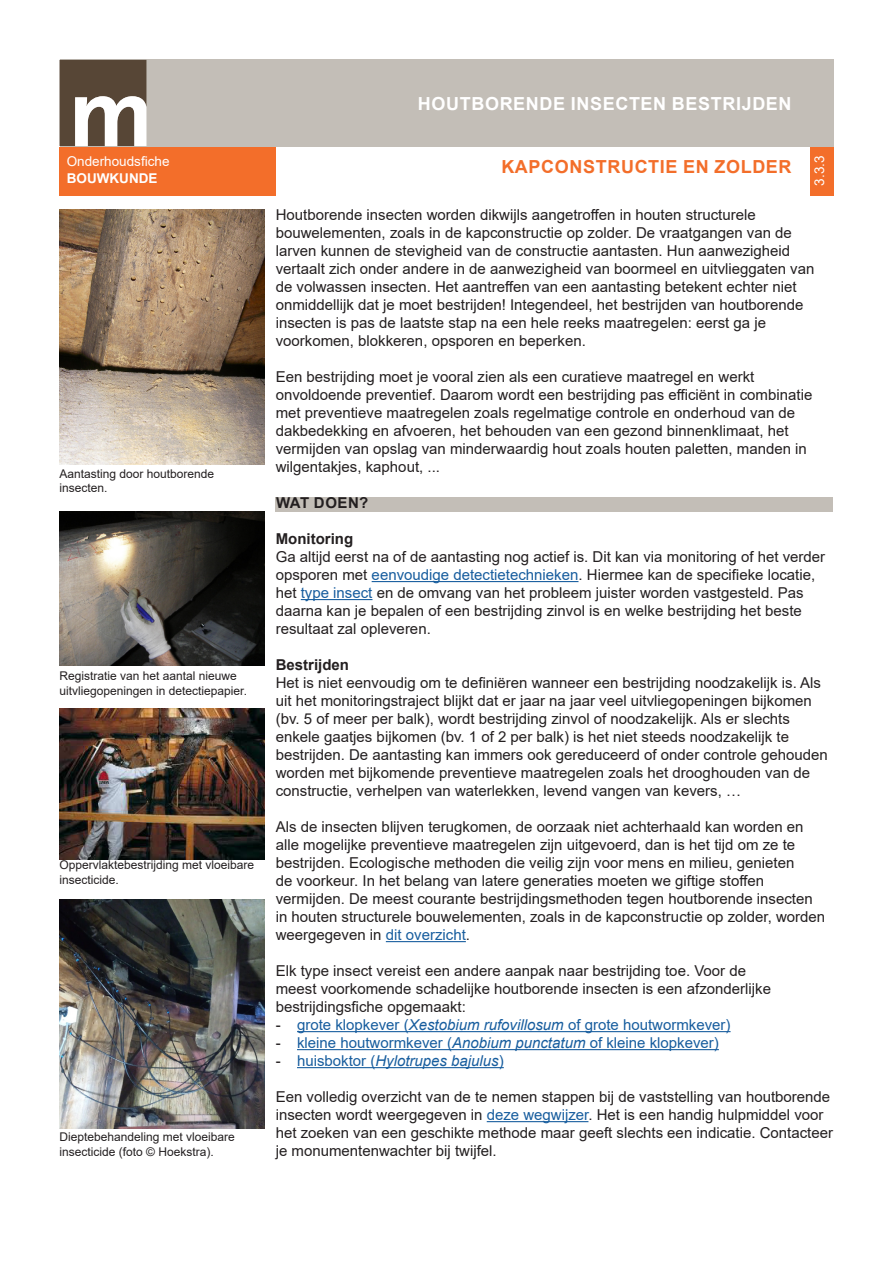
<style>
.page{position:relative;width:893px;height:1263px;background:#fff}
.page>*{position:absolute;margin:0;border:0;box-sizing:border-box;transform-origin:0 0}
.Titel_OF{font:700 18px "Arial";letter-spacing:.035em;color:#fff}
.Thema_titel_groen{font:700 18px "Arial";letter-spacing:.035em;color:#f36e2a}
.Corpus_tekst{font:15px/18px "Arial";color:#231f20}
.t1{font:15px "Arial";color:#175d9e}
.t2{font:italic 15px "Arial";color:#175d9e}
.Corpus_tussentiteltje{font:700 15px "Arial";color:#231f20}
.Tussentitel_grijze_blokjes{font:700 15px "Arial";letter-spacing:.035em;color:#231f20}
.Tekst_groen_blokje{font:13.5px "Arial";color:#fff}
.Tekst_groen_blokje-2{font:700 13.5px "Arial";color:#fff}
.Bijschrift{font:12px/14.4px "Arial";color:#231f20}
.s1{color:#175d9e}
.s2{color:#231f20}
.s3{font-style:italic}
.s4{font-style:normal;color:#231f20}
.s5{font-style:normal}
</style>
<div class="page">
<div style="left:60px;top:60px;width:773px;height:87px;background:#c3beb7"></div>
<svg style="left:60px;top:60px;width:87px;height:86px;background:#887c71"></svg>
<div style="left:60px;top:147px;width:216px;height:49px;background:#f36e2a"></div>
<div style="left:810px;top:147px;width:23px;height:49px;background:#f36e2a"></div>
<div style="left:276px;top:497px;width:557px;height:14px;background:#c3beb7"></div>
<hr style="left:372px;top:581px;width:206px;height:1px;background:#175d9e">
<hr style="left:301px;top:599px;width:71px;height:1px;background:#175d9e">
<hr style="left:386px;top:941px;width:80px;height:1px;background:#175d9e">
<hr style="left:297px;top:1031px;width:434px;height:1px;background:#175d9e">
<hr style="left:297px;top:1049px;width:422px;height:1px;background:#175d9e">
<hr style="left:297px;top:1067px;width:207px;height:1px;background:#175d9e">
<hr style="left:487px;top:1121px;width:101px;height:1px;background:#175d9e">
<img style="left:60px;top:209px;width:205px;height:255px">
<img style="left:60px;top:512px;width:205px;height:154px">
<img style="left:60px;top:709px;width:205px;height:150px">
<img style="left:60px;top:899px;width:205px;height:229px">
<p class="Tekst_groen_blokje" style="left:67px;top:152px;width:104px">Onderhoudsfiche</p>
<p class="Tekst_groen_blokje-2" style="left:67px;top:168px;width:92px">BOUWKUNDE</p>
<p class="Bijschrift" style="left:60px;top:466px;width:156px">Aantasting door houtborende insecten.</p>
<p class="Bijschrift" style="left:60px;top:669px;width:189px">Registratie van het aantal nieuwe uitvliegopeningen in detectiepapier.</p>
<p class="Bijschrift" style="left:60px;top:858px;width:196px">Oppervlaktebestrijding met vloeibare insecticide.</p>
<p class="Bijschrift" style="left:60px;top:1130px;width:177px">Dieptebehandeling met vloeibare insecticide (foto © Hoekstra).</p>
<p class="Titel_OF" style="left:418px;top:90px;width:375px">HOUTBORENDE INSECTEN BESTRIJDEN</p>
<p class="Thema_titel_groen" style="left:501px;top:154px;width:292px">KAPCONSTRUCTIE EN ZOLDER</p>
<p class="Tekst_groen_blokje" style="left:810px;top:186px;width:32px;rotate:-90deg">3.3.3</p>
<p class="Corpus_tekst" style="left:276px;top:206px;width:540px">Houtborende insecten worden dikwijls aangetroffen in houten structurele bouwelementen, zoals in de kapconstructie op zolder. De vraatgangen van de larven kunnen de stevigheid van de constructie aantasten. Hun aanwezigheid vertaalt zich onder andere in de aanwezigheid van boormeel en uitvlieggaten van de volwassen insecten. Het aantreffen van een aantasting betekent echter niet onmiddellijk dat je moet bestrijden! Integendeel, het bestrijden van houtborende insecten is pas de laatste stap na een hele reeks maatregelen: eerst ga je voorkomen, blokkeren, opsporen en beperken.</p>
<p class="Corpus_tekst" style="left:276px;top:368px;width:538px">Een bestrijding moet je vooral zien als een curatieve maatregel en werkt onvoldoende preventief. Daarom wordt een bestrijding pas efficiënt in combinatie met preventieve maatregelen zoals regelmatige controle en onderhoud van de dakbedekking en afvoeren, het behouden van een gezond binnenklimaat, het vermijden van opslag van minderwaardig hout zoals houten paletten, manden in wilgentakjes, kaphout, ...</p>
<p class="Tussentitel_grijze_blokjes" style="left:276px;top:492px;width:94px">WAT DOEN?</p>
<p class="Corpus_tussentiteltje" style="left:276px;top:528px;width:79px">Monitoring</p>
<p class="Corpus_tekst" style="left:276px;top:548px;width:551px">Ga altijd eerst na of de aantasting nog actief is. Dit kan via monitoring of het verder opsporen met <span class="s1">eenvoudige detectietechnieken</span>. Hiermee kan de specifieke locatie, het <span class="s1">type insect</span> en de omvang van het probleem juister worden vastgesteld. Pas daarna kan je bepalen of een bestrijding zinvol is en welke bestrijding het beste resultaat zal opleveren.</p>
<p class="Corpus_tussentiteltje" style="left:276px;top:654px;width:75px">Bestrijden</p>
<p class="Corpus_tekst" style="left:276px;top:674px;width:553px">Het is niet eenvoudig om te definiëren wanneer een bestrijding noodzakelijk is. Als uit het monitoringstraject blijkt dat er jaar na jaar veel uitvliegopeningen bijkomen (bv. 5 of meer per balk), wordt bestrijding zinvol of noodzakelijk. Als er slechts enkele gaatjes bijkomen (bv. 1 of 2 per balk) is het niet steeds noodzakelijk te bestrijden. De aantasting kan immers ook gereduceerd of onder controle gehouden worden met bijkomende preventieve maatregelen zoals het drooghouden van de constructie, verhelpen van waterlekken, levend vangen van kevers, …</p>
<p class="Corpus_tekst" style="left:276px;top:818px;width:551px">Als de insecten blijven terugkomen, de oorzaak niet achterhaald kan worden en alle mogelijke preventieve maatregelen zijn uitgevoerd, dan is het tijd om ze te bestrijden. Ecologische methoden die veilig zijn voor mens en milieu, genieten<br>de voorkeur. In het belang van latere generaties moeten we giftige stoffen vermijden. De meest courante bestrijdingsmethoden tegen houtborende insecten in houten structurele bouwelementen, zoals in de kapconstructie op zolder, worden weergegeven in <span class="s1">dit overzicht</span>.</p>
<p class="Corpus_tekst" style="left:276px;top:962px;width:497px">Elk type insect vereist een andere aanpak naar bestrijding toe. Voor de meest voorkomende schadelijke houtborende insecten is een afzonderlijke bestrijdingsfiche opgemaakt:</p>
<p class="t1" style="left:276px;top:1014px;width:456px"><span class="s2">-</span> grote klopkever (<span class="s3">Xestobium rufovillosum</span> of grote houtwormkever)</p>
<p class="t1" style="left:276px;top:1032px;width:445px"><span class="s2">-</span> kleine houtwormkever (<span class="s3">Anobium punctatum</span> of kleine klopkever)</p>
<p class="t2" style="left:276px;top:1051px;width:230px"><span class="s4">-</span> <span class="s5">huisboktor (</span>Hylotrupes bajulus<span class="s5">)</span></p>
<p class="Corpus_tekst" style="left:276px;top:1088px;width:559px">Een volledig overzicht van de te nemen stappen bij de vaststelling van houtborende insecten wordt weergegeven in <span class="s1">deze wegwijzer</span>. Het is een handig hulpmiddel voor het zoeken van een geschikte methode maar geeft slechts een indicatie. Contacteer je monumentenwachter bij twijfel.</p>
</div>
